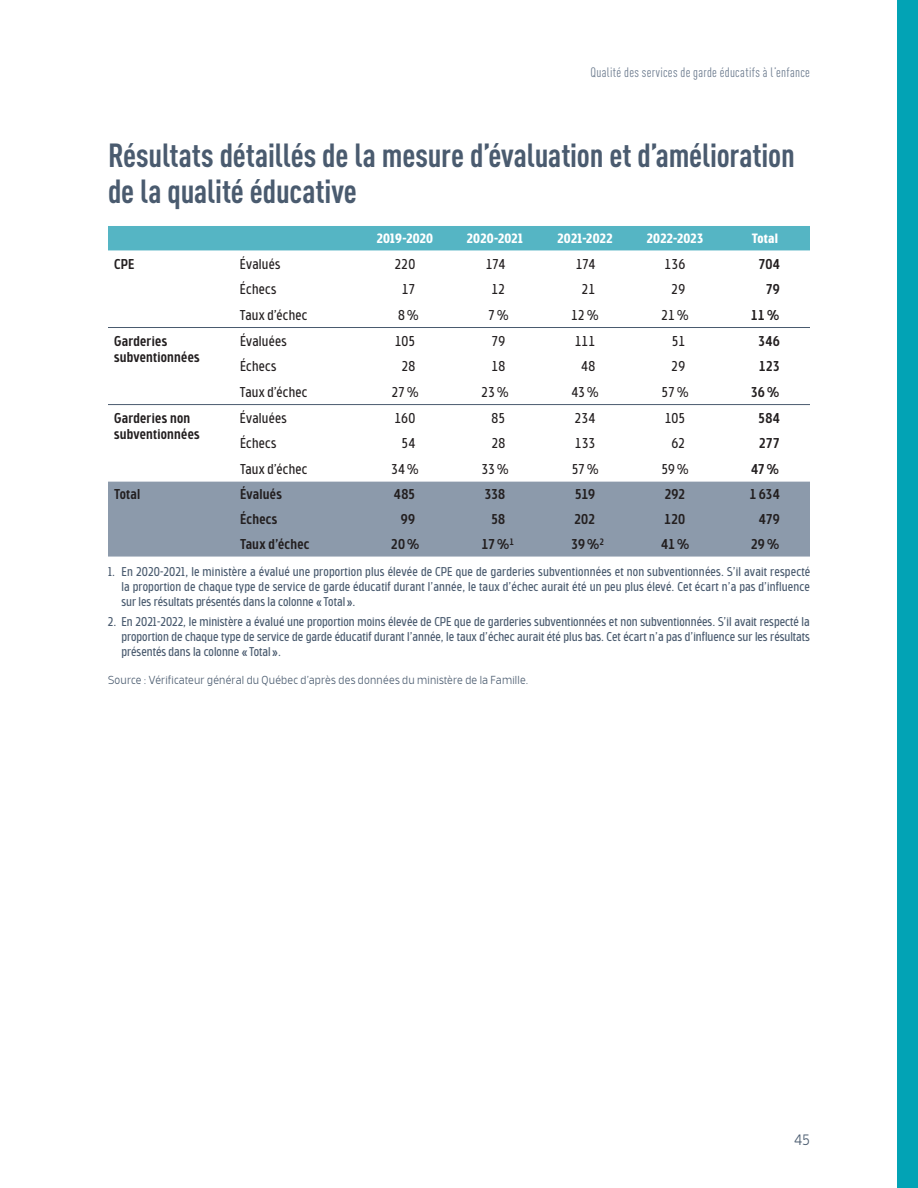
<style>
.page{position:relative;width:918px;height:1188px;background:#fff}
.page>*{position:absolute;margin:0;border:0;box-sizing:border-box;transform-origin:0 0}
.t1{font:700 condensed 33px/36px "DIN Offc";letter-spacing:-.005em;color:#4a5b6f}
.t2{font:300 15px "Bosphorus 50 Normal 52";color:#4a5b6f}
.t3{font:14.25px "Bosphorus 40 Condensed 43";letter-spacing:.01em;color:#231f20}
.t4{font:500 14.25px/16.5px "Bosphorus 40 Condensed 44";letter-spacing:.015em;color:#231f20}
.t5{font:condensed 13.5px "DIN Offc";letter-spacing:.025em;color:#6d7c8f}
.t6{font:700 13.5px "Bosphorus 40 Condensed 45";letter-spacing:.02em;color:#fff}
.t7{font:12.75px/15px "Bosphorus 40 Condensed 43";color:#4a5b6f;text-align:justify}
.t8{font:300 11.7px "Bosphorus 50 Normal 52";letter-spacing:.015em;color:#4a5b6f}
</style>
<div class="page">
<div style="left:108px;top:226px;width:702px;height:24px;background:#55b5c4"></div>
<div style="left:108px;top:482px;width:702px;height:75px;background:#8c9aab"></div>
<hr style="left:108px;top:327px;width:126px;height:1px;background:#4a5b6f">
<hr style="left:234px;top:327px;width:126px;height:1px;background:#4a5b6f">
<hr style="left:360px;top:327px;width:90px;height:1px;background:#4a5b6f">
<hr style="left:450px;top:327px;width:90px;height:1px;background:#4a5b6f">
<hr style="left:540px;top:327px;width:90px;height:1px;background:#4a5b6f">
<hr style="left:630px;top:327px;width:90px;height:1px;background:#4a5b6f">
<hr style="left:720px;top:327px;width:90px;height:1px;background:#4a5b6f">
<hr style="left:108px;top:404px;width:126px;height:1px;background:#4a5b6f">
<hr style="left:234px;top:404px;width:126px;height:1px;background:#4a5b6f">
<hr style="left:360px;top:404px;width:90px;height:1px;background:#4a5b6f">
<hr style="left:450px;top:404px;width:90px;height:1px;background:#4a5b6f">
<hr style="left:540px;top:404px;width:90px;height:1px;background:#4a5b6f">
<hr style="left:630px;top:404px;width:90px;height:1px;background:#4a5b6f">
<hr style="left:720px;top:404px;width:90px;height:1px;background:#4a5b6f">
<div style="left:897px;top:0;width:21px;height:1188px;background:#02a3b5"></div>
<p class="t5" style="left:591px;top:65px;width:221px">Qualité des services de garde éducatifs à l’enfance</p>
<h1 class="t1" style="left:108px;top:137px;width:688px">Résultats détaillés de la mesure d’évaluation et d’amélioration de la qualité éducative</h1>
<p class="t6" style="left:377px;top:230px;width:58px">2019-2020</p>
<p class="t6" style="left:467px;top:230px;width:58px">2020-2021</p>
<p class="t6" style="left:557px;top:230px;width:57px">2021-2022</p>
<p class="t6" style="left:647px;top:230px;width:58px">2022-2023</p>
<p class="t6" style="left:752px;top:230px;width:28px">Total</p>
<p class="t4" style="left:114px;top:256px;width:22px">CPE</p>
<p class="t3" style="left:240px;top:255px;width:42px">Évalués</p>
<p class="t3" style="left:395px;top:255px;width:22px">220</p>
<p class="t3" style="left:486px;top:255px;width:21px">174</p>
<p class="t3" style="left:576px;top:255px;width:21px">174</p>
<p class="t3" style="left:665px;top:255px;width:22px">136</p>
<p class="t4" style="left:758px;top:256px;width:23px">704</p>
<p class="t3" style="left:240px;top:281px;width:38px">Échecs</p>
<p class="t3" style="left:402px;top:281px;width:15px">17</p>
<p class="t3" style="left:491px;top:281px;width:15px">12</p>
<p class="t3" style="left:582px;top:281px;width:15px">21</p>
<p class="t3" style="left:672px;top:281px;width:15px">29</p>
<p class="t4" style="left:766px;top:282px;width:16px">79</p>
<p class="t3" style="left:240px;top:307px;width:69px">Taux d’échec</p>
<p class="t3" style="left:398px;top:307px;width:22px">8%</p>
<p class="t3" style="left:488px;top:307px;width:22px">7%</p>
<p class="t3" style="left:571px;top:307px;width:29px">12%</p>
<p class="t3" style="left:662px;top:307px;width:29px">21%</p>
<p class="t4" style="left:751px;top:307px;width:30px">11%</p>
<p class="t4" style="left:114px;top:333px;width:87px">Garderies subventionnées</p>
<p class="t3" style="left:240px;top:332px;width:48px">Évaluées</p>
<p class="t3" style="left:395px;top:332px;width:22px">105</p>
<p class="t3" style="left:492px;top:332px;width:15px">79</p>
<p class="t3" style="left:575px;top:332px;width:22px">111</p>
<p class="t3" style="left:672px;top:332px;width:15px">51</p>
<p class="t4" style="left:758px;top:333px;width:23px">346</p>
<p class="t3" style="left:240px;top:358px;width:38px">Échecs</p>
<p class="t3" style="left:402px;top:358px;width:15px">28</p>
<p class="t3" style="left:492px;top:358px;width:15px">18</p>
<p class="t3" style="left:581px;top:358px;width:16px">48</p>
<p class="t3" style="left:672px;top:358px;width:15px">29</p>
<p class="t4" style="left:759px;top:359px;width:23px">123</p>
<p class="t3" style="left:240px;top:384px;width:69px">Taux d’échec</p>
<p class="t3" style="left:392px;top:384px;width:28px">27%</p>
<p class="t3" style="left:482px;top:384px;width:29px">23%</p>
<p class="t3" style="left:572px;top:384px;width:29px">43%</p>
<p class="t3" style="left:662px;top:384px;width:29px">57%</p>
<p class="t4" style="left:751px;top:384px;width:30px">36%</p>
<p class="t4" style="left:114px;top:410px;width:87px">Garderies non subventionnées</p>
<p class="t3" style="left:240px;top:409px;width:48px">Évaluées</p>
<p class="t3" style="left:394px;top:409px;width:22px">160</p>
<p class="t3" style="left:492px;top:409px;width:15px">85</p>
<p class="t3" style="left:575px;top:409px;width:22px">234</p>
<p class="t3" style="left:665px;top:409px;width:22px">105</p>
<p class="t4" style="left:758px;top:410px;width:23px">584</p>
<p class="t3" style="left:240px;top:435px;width:38px">Échecs</p>
<p class="t3" style="left:401px;top:435px;width:15px">54</p>
<p class="t3" style="left:492px;top:435px;width:15px">28</p>
<p class="t3" style="left:575px;top:435px;width:22px">133</p>
<p class="t3" style="left:671px;top:435px;width:16px">62</p>
<p class="t4" style="left:759px;top:436px;width:23px">277</p>
<p class="t3" style="left:240px;top:461px;width:69px">Taux d’échec</p>
<p class="t3" style="left:391px;top:461px;width:29px">34%</p>
<p class="t3" style="left:482px;top:461px;width:29px">33%</p>
<p class="t3" style="left:572px;top:461px;width:29px">57%</p>
<p class="t3" style="left:661px;top:461px;width:29px">59%</p>
<p class="t4" style="left:751px;top:461px;width:30px">47%</p>
<p class="t4" style="left:114px;top:486px;width:28px">Total</p>
<p class="t4" style="left:240px;top:486px;width:43px">Évalués</p>
<p class="t4" style="left:394px;top:486px;width:23px">485</p>
<p class="t4" style="left:484px;top:486px;width:22px">338</p>
<p class="t4" style="left:575px;top:486px;width:22px">519</p>
<p class="t4" style="left:664px;top:486px;width:23px">292</p>
<p class="t4" style="left:750px;top:486px;width:32px">1 634</p>
<p class="t4" style="left:240px;top:511px;width:39px">Échecs</p>
<p class="t4" style="left:401px;top:511px;width:16px">99</p>
<p class="t4" style="left:491px;top:511px;width:16px">58</p>
<p class="t4" style="left:574px;top:511px;width:23px">202</p>
<p class="t4" style="left:664px;top:511px;width:23px">120</p>
<p class="t4" style="left:759px;top:511px;width:22px">479</p>
<p class="t4" style="left:240px;top:536px;width:71px">Taux d’échec</p>
<p class="t4" style="left:391px;top:536px;width:30px">20%</p>
<p class="t4" style="left:481px;top:536px;width:34px">17 %<sup>1</sup></p>
<p class="t4" style="left:571px;top:536px;width:34px">39 %<sup>2</sup></p>
<p class="t4" style="left:661px;top:536px;width:30px">41%</p>
<p class="t4" style="left:751px;top:536px;width:30px">29%</p>
<p class="t7" style="left:121px;top:565px;width:690px;text-indent:-13px">1. En 2020-2021, le ministère a évalué une proportion plus élevée de CPE que de garderies subventionnées et non subventionnées. S’il avait respecté la -proportion de chaque type de service de garde éducatif durant l’année, le taux d’échec aurait été un peu plus élevé. Cet écart n’a pas d’influence sur les résultats présentés dans la colonne « Total ».</p>
<p class="t7" style="left:121px;top:614px;width:690px;text-indent:-14px">2. En 2021-2022, le ministère a évalué une proportion moins élevée de CPE que de garderies subventionnées et non subventionnées. S’il avait respecté la proportion de chaque type de service de garde éducatif durant l’année, le taux d’échec aurait été plus bas. Cet écart n’a pas d’influence sur les résultats présentés dans la colonne « Total ».</p>
<p class="t8" style="left:108px;top:673px;width:420px">Source : Vérificateur général du Québec d’après des données du ministère de la Famille.</p>
<p class="t2" style="left:794px;top:1131px;width:17px">45</p>
</div>
